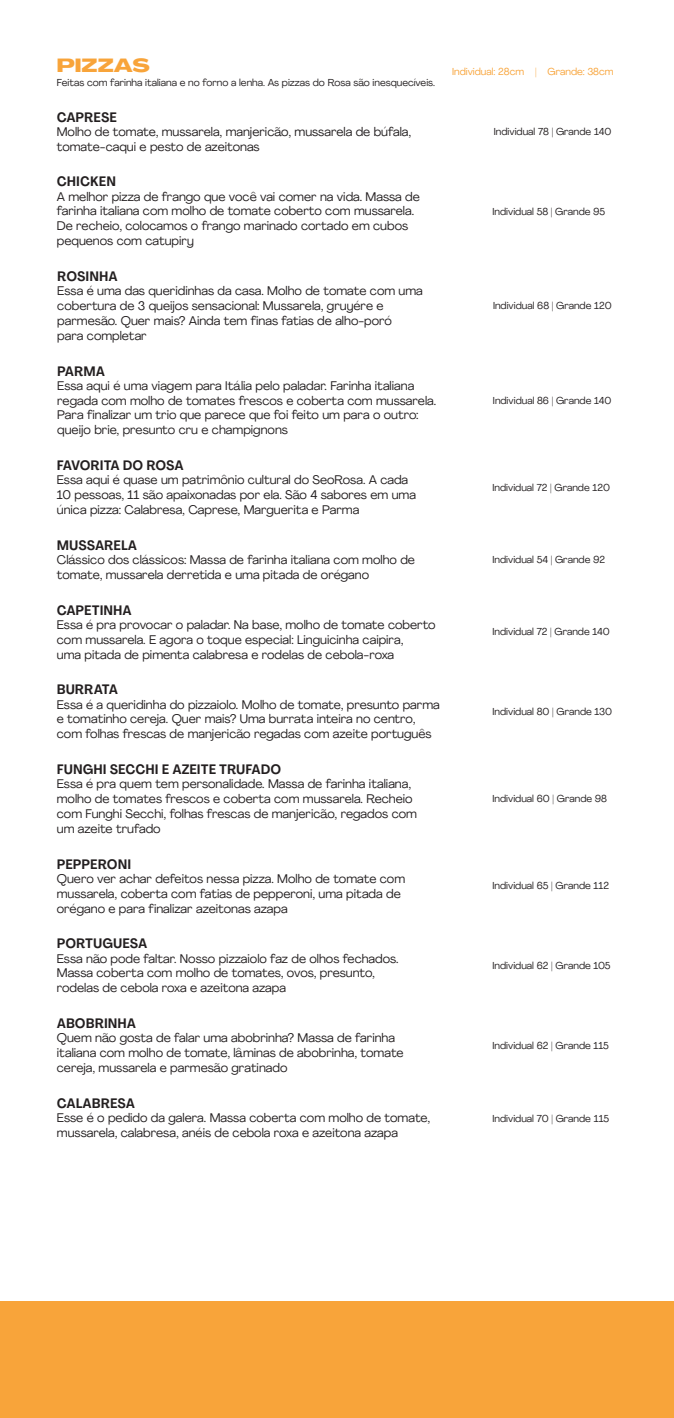
<style>
.page{position:relative;width:674px;height:1418px;background:#fff}
.page>*{position:absolute;margin:0;border:0;box-sizing:border-box;transform-origin:0 0}
.t1{font:800 18.75px "Agrandir Grand";color:#f8a43a}
.t2{font:700 13.5px "Agrandir Text";color:#231f20}
.t3{font:12.38px/14.9px "Agrandir";color:#231f20}
.t4{font:10px "Agrandir";color:#231f20}
.t5{font:10px "Agrandir";color:#f8a43a}
</style>
<div class="page">
<div style="left:0;top:1300px;width:673px;height:117px;background:#f8a43a"></div>
<h1 class="t1" style="left:57px;top:54px;width:94px">PIZZAS</h1>
<p class="t4" style="left:57px;top:77px;width:379px">Feitas com farinha italiana e no forno a lenha. As pizzas do Rosa são inesquecíveis.</p>
<p class="t5" style="left:452px;top:66px;width:163px">Individual: 28cm | Grande: 38cm</p>
<p class="t2" style="left:57px;top:108px;width:62px">CAPRESE</p>
<p class="t3" style="left:57px;top:124px;width:356px">Molho de tomate, mussarela, manjericão, mussarela de búfala, tomate-caqui e pesto de azeitonas</p>
<p class="t4" style="left:493px;top:125px;width:119px">Individual 78 | Grande 140</p>
<p class="t2" style="left:57px;top:173px;width:61px">CHICKEN</p>
<p class="t3" style="left:57px;top:189px;width:364px">A melhor pizza de frango que você vai comer na vida. Massa de farinha italiana com molho de tomate coberto com mussarela.<br>De recheio, colocamos o frango marinado cortado em cubos pequenos com catupiry</p>
<p class="t4" style="left:492px;top:205px;width:114px">Individual 58 | Grande 95</p>
<p class="t2" style="left:57px;top:268px;width:62px">ROSINHA</p>
<p class="t3" style="left:57px;top:283px;width:367px">Essa é uma das queridinhas da casa. Molho de tomate com uma cobertura de 3 queijos sensacional: Mussarela, gruyére e parmesão. Quer mais? Ainda tem finas fatias de alho-poró<br>para completar</p>
<p class="t2" style="left:57px;top:362px;width:49px">PARMA</p>
<p class="t3" style="left:57px;top:378px;width:380px">Essa aqui é uma viagem para Itália pelo paladar. Farinha italiana regada com molho de tomates frescos e coberta com mussarela.<br>Para finalizar um trio que parece que foi feito um para o outro: queijo brie, presunto cru e champignons</p>
<p class="t4" style="left:492px;top:299px;width:120px">Individual 68 | Grande 120</p>
<p class="t4" style="left:492px;top:394px;width:120px">Individual 86 | Grande 140</p>
<p class="t2" style="left:57px;top:457px;width:128px">FAVORITA DO ROSA</p>
<p class="t3" style="left:57px;top:472px;width:360px">Essa aqui é quase um patrimônio cultural do SeoRosa. A cada<br>10 pessoas, 11 são apaixonadas por ela. São 4 sabores em uma única pizza: Calabresa, Caprese, Marguerita e Parma</p>
<p class="t4" style="left:492px;top:481px;width:119px">Individual 72 | Grande 120</p>
<p class="t2" style="left:57px;top:537px;width:82px">MUSSARELA</p>
<p class="t3" style="left:57px;top:552px;width:359px">Clássico dos clássicos: Massa de farinha italiana com molho de tomate, mussarela derretida e uma pitada de orégano</p>
<p class="t4" style="left:492px;top:553px;width:114px">Individual 54 | Grande 92</p>
<p class="t2" style="left:57px;top:601px;width:76px">CAPETINHA</p>
<p class="t3" style="left:57px;top:617px;width:380px">Essa é pra provocar o paladar. Na base, molho de tomate coberto com mussarela. E agora o toque especial: Linguicinha caipira,<br>uma pitada de pimenta calabresa e rodelas de cebola-roxa</p>
<p class="t4" style="left:492px;top:625px;width:119px">Individual 72 | Grande 140</p>
<p class="t2" style="left:57px;top:681px;width:63px">BURRATA</p>
<p class="t3" style="left:57px;top:696px;width:384px">Essa é a queridinha do pizzaiolo. Molho de tomate, presunto parma e tomatinho cereja. Quer mais? Uma burrata inteira no centro, com folhas frescas de manjericão regadas com azeite português</p>
<p class="t4" style="left:492px;top:705px;width:121px">Individual 80 | Grande 130</p>
<p class="t2" style="left:57px;top:761px;width:226px">FUNGHI SECCHI E AZEITE TRUFADO</p>
<p class="t3" style="left:57px;top:776px;width:361px">Essa é pra quem tem personalidade. Massa de farinha italiana, molho de tomates frescos e coberta com mussarela. Recheio com Funghi Secchi, folhas frescas de manjericão, regados com um azeite trufado</p>
<p class="t4" style="left:492px;top:792px;width:116px">Individual 60 | Grande 98</p>
<p class="t2" style="left:57px;top:855px;width:76px">PEPPERONI</p>
<p class="t3" style="left:57px;top:871px;width:349px">Quero ver achar defeitos nessa pizza. Molho de tomate com mussarela, coberta com fatias de pepperoni, uma pitada de orégano e para finalizar azeitonas azapa</p>
<p class="t4" style="left:492px;top:879px;width:118px">Individual 65 | Grande 112</p>
<p class="t2" style="left:57px;top:935px;width:92px">PORTUGUESA</p>
<p class="t3" style="left:57px;top:950px;width:343px">Essa não pode faltar. Nosso pizzaiolo faz de olhos fechados.<br>Massa coberta com molho de tomates, ovos, presunto, rodelas de cebola roxa e azeitona azapa</p>
<p class="t4" style="left:492px;top:959px;width:119px">Individual 62 | Grande 105</p>
<p class="t2" style="left:57px;top:1015px;width:81px">ABOBRINHA</p>
<p class="t3" style="left:57px;top:1030px;width:348px">Quem não gosta de falar uma abobrinha? Massa de farinha italiana com molho de tomate, lâminas de abobrinha, tomate cereja, mussarela e parmesão gratinado</p>
<p class="t4" style="left:492px;top:1039px;width:118px">Individual 62 | Grande 115</p>
<p class="t2" style="left:57px;top:1094px;width:80px">CALABRESA</p>
<p class="t3" style="left:57px;top:1110px;width:374px">Esse é o pedido da galera. Massa coberta com molho de tomate, mussarela, calabresa, anéis de cebola roxa e azeitona azapa</p>
<p class="t4" style="left:492px;top:1111px;width:118px">Individual 70 | Grande 115</p>
</div>
